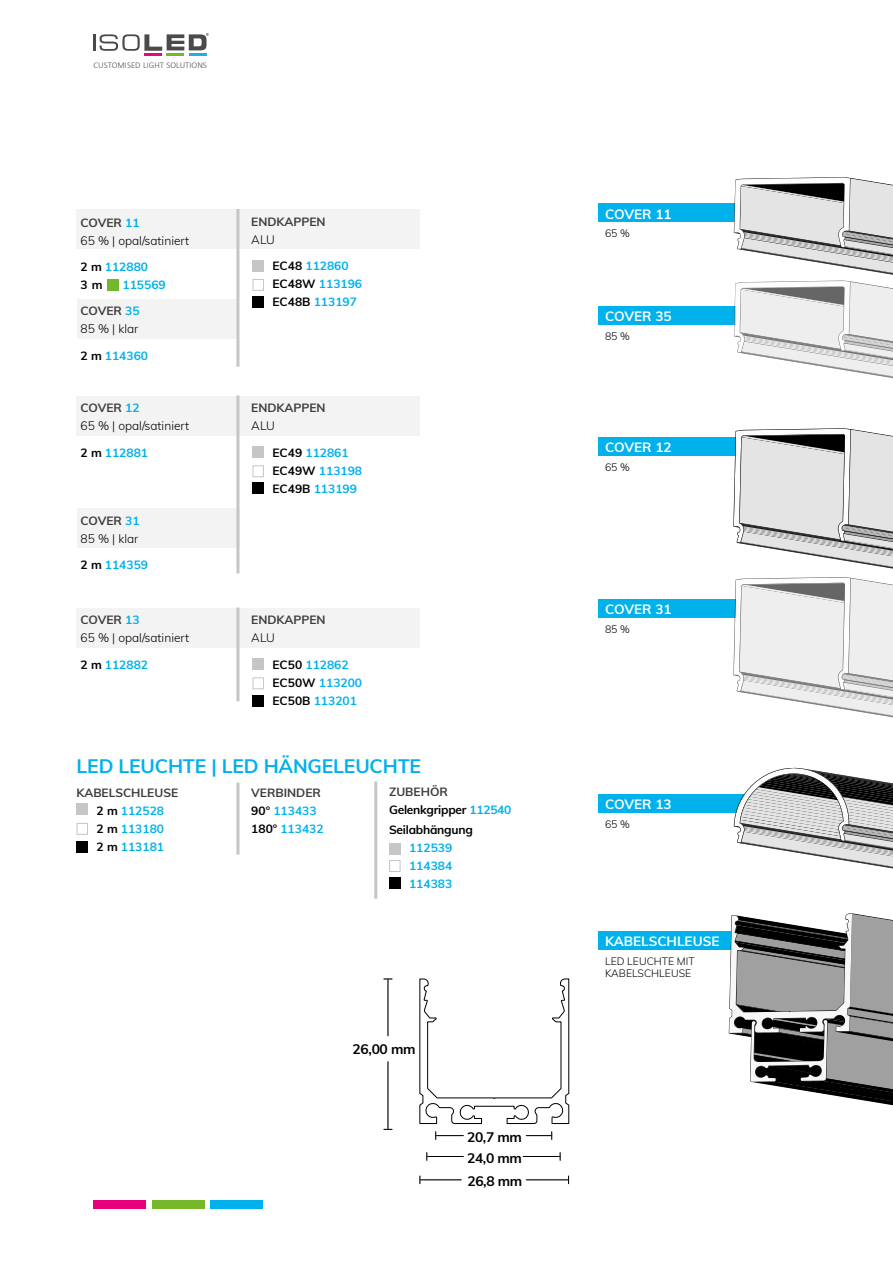
<style>
.page{position:relative;width:893px;height:1263px;background:#fff}
.page>*{position:absolute;margin:0;border:0;box-sizing:border-box;transform-origin:0 0}
.t1{font:700 19.5px "Muli";letter-spacing:-.01em;color:#00b1eb}
.t2{font:700 13.8px/20.9px "Muli";letter-spacing:-.025em;color:#000}
.t3{font:700 13.5px "Muli";color:#fff}
.t4{font:700 12px/18px "Muli";color:#00b1eb}
.t5{font:300 12px/18px "Muli";color:#000}
.t6{font:700 12px/18px "Muli";letter-spacing:-.02em;color:#000}
.t7{font:700 12px "Muli";color:#3c3c3b}
.t8{font:300 10.5px/12.6px "Muli";color:#000}
.t9{font:300 8.85px "Calibri";color:#4a4a49}
.s1{font-weight:700;color:#3c3c3b}
.s2{font-weight:700;color:#00b1eb}
.s3{color:#000}
.s4{color:#3c3c3b}
.s5{color:#00b1eb}
</style>
<div class="page">
<svg style="left:94px;top:33px;width:115px;height:23px"></svg>
<div style="left:94px;top:1200px;width:52px;height:8px;background:#e6007d"></div>
<div style="left:210px;top:1200px;width:53px;height:8px;background:#00b1eb"></div>
<div style="left:152px;top:1200px;width:52px;height:8px;background:#76b82a"></div>
<div style="left:598px;top:437px;width:151px;height:18px;background:#00b1eb"></div>
<div style="left:598px;top:204px;width:151px;height:18px;background:#00b1eb"></div>
<div style="left:598px;top:599px;width:138px;height:18px;background:#00b1eb"></div>
<div style="left:598px;top:307px;width:138px;height:18px;background:#00b1eb"></div>
<div style="left:598px;top:794px;width:166px;height:18px;background:#00b1eb"></div>
<div style="left:598px;top:931px;width:151px;height:18px;background:#00b1eb"></div>
<svg style="left:729px;top:177px;width:164px;height:929px"></svg>
<hr style="left:526px;top:1179px;width:43px;height:1px;background:#000">
<hr style="left:420px;top:1179px;width:41px;height:1px;background:#000">
<svg style="left:435px;top:1132px;width:28px;height:7px"></svg>
<svg style="left:526px;top:1132px;width:26px;height:7px"></svg>
<hr style="left:523px;top:1156px;width:37px;height:1px;background:#000">
<hr style="left:427px;top:1156px;width:36px;height:1px;background:#000">
<hr style="left:387px;top:1062px;width:1px;height:67px;background:#000">
<hr style="left:387px;top:979px;width:1px;height:57px;background:#000">
<svg style="left:419px;top:978px;width:151px;height:146px"></svg>
<div style="left:77px;top:396px;width:343px;height:39px;background:#f3f3f3"></div>
<div style="left:77px;top:608px;width:343px;height:39px;background:#f3f3f3"></div>
<div style="left:77px;top:508px;width:162px;height:40px;background:#f3f3f3"></div>
<hr style="left:236px;top:395px;width:3px;height:178px;background:#c6c6c6">
<hr style="left:236px;top:607px;width:3px;height:94px;background:#c6c6c6">
<hr style="left:236px;top:782px;width:3px;height:73px;background:#c6c6c6">
<div style="left:252px;top:446px;width:12px;height:12px;background:#c6c6c6"></div>
<div style="left:252px;top:658px;width:12px;height:12px;background:#c6c6c6"></div>
<div style="left:252px;top:481px;width:12px;height:12px;background:#000"></div>
<div style="left:252px;top:695px;width:12px;height:11px;background:#000"></div>
<div style="left:252px;top:465px;width:12px;height:12px;border:1px solid #c6c6c6"></div>
<div style="left:252px;top:677px;width:12px;height:12px;border:1px solid #c6c6c6"></div>
<div style="left:77px;top:803px;width:11px;height:11px;background:#c6c6c6"></div>
<div style="left:77px;top:841px;width:11px;height:12px;background:#000"></div>
<div style="left:77px;top:823px;width:11px;height:12px;border:1px solid #c6c6c6"></div>
<hr style="left:374px;top:781px;width:3px;height:118px;background:#c6c6c6">
<div style="left:389px;top:843px;width:12px;height:12px;background:#c6c6c6"></div>
<div style="left:389px;top:877px;width:12px;height:12px;background:#000"></div>
<div style="left:389px;top:860px;width:12px;height:12px;border:1px solid #c6c6c6"></div>
<div style="left:77px;top:210px;width:343px;height:39px;background:#f3f3f3"></div>
<div style="left:77px;top:299px;width:159px;height:39px;background:#f3f3f3"></div>
<hr style="left:236px;top:209px;width:3px;height:158px;background:#c6c6c6">
<div style="left:252px;top:260px;width:12px;height:12px;background:#c6c6c6"></div>
<div style="left:252px;top:296px;width:12px;height:12px;background:#000"></div>
<div style="left:252px;top:279px;width:12px;height:12px;border:1px solid #c6c6c6"></div>
<div style="left:107px;top:279px;width:11px;height:12px;background:#73b72b"></div>
<p class="t9" style="left:94px;top:60px;width:115px">CUSTOMISED LIGHT SOLUTIONS</p>
<p class="t5" style="left:81px;top:213px;width:110px"><span class="s1">COVER</span> <span class="s2">11<br></span>65 % | opal/satiniert</p>
<p class="t4" style="left:81px;top:258px;width:69px"><span class="s3">2 m</span> 112880<br><span class="s3">3 m</span></p>
<p class="t4" style="left:81px;top:272px;width:87px;line-height:25.7px;text-indent:42px">115569<br><span class="s4">COVER</span> 35</p>
<p class="t5" style="left:81px;top:319px;width:59px">85 % | klar</p>
<p class="t4" style="left:81px;top:346px;width:69px"><span class="s3">2 m</span> 114360</p>
<p class="t5" style="left:81px;top:398px;width:110px"><span class="s1">COVER</span> <span class="s2">12<br></span>65 % | opal/satiniert</p>
<p class="t4" style="left:81px;top:444px;width:69px"><span class="s3">2 m</span> 112881</p>
<p class="t5" style="left:81px;top:511px;width:61px"><span class="s1">COVER</span> <span class="s2">31<br></span>85 % | klar</p>
<p class="t4" style="left:81px;top:556px;width:69px"><span class="s3">2 m</span> 114359</p>
<p class="t5" style="left:81px;top:610px;width:110px"><span class="s1">COVER</span> <span class="s2">13<br></span>65 % | opal/satiniert</p>
<p class="t4" style="left:81px;top:656px;width:69px"><span class="s3">2 m</span> 112882</p>
<p class="t7" style="left:251px;top:215px;width:76px">ENDKAPPEN</p>
<p class="t5" style="left:251px;top:230px;width:25px">ALU</p>
<p class="t4" style="left:272px;top:257px;width:91px"><span class="s3">EC48</span> 112860<br><span class="s3">EC48W</span> 113196<br><span class="s3">EC48B</span> 113197</p>
<p class="t7" style="left:251px;top:401px;width:76px">ENDKAPPEN</p>
<p class="t5" style="left:251px;top:416px;width:25px">ALU</p>
<p class="t4" style="left:272px;top:444px;width:91px"><span class="s3">EC49</span> 112861<br><span class="s3">EC49W</span> 113198<br><span class="s3">EC49B</span> 113199</p>
<p class="t7" style="left:251px;top:613px;width:76px">ENDKAPPEN</p>
<p class="t5" style="left:251px;top:628px;width:25px">ALU</p>
<p class="t4" style="left:272px;top:656px;width:91px"><span class="s3">EC50</span> 112862<br><span class="s3">EC50W</span> 113200<br><span class="s3">EC50B</span> 113201</p>
<h1 class="t1" style="left:77px;top:755px;width:346px">LED LEUCHTE | LED HÄNGELEUCHTE</h1>
<p class="t4" style="left:77px;top:783px;width:103px;text-align:center"><span class="s4">KABELSCHLEUSE<br></span><span class="s3">2 m</span> 112528<br><span class="s3">2 m</span> 113180<br><span class="s3">2 m</span> 113181</p>
<p class="t6" style="left:389px;top:782px;width:124px"><span class="s4">ZUBEHÖR<br></span>Gelenkgripper <span class="s5">112540</span></p>
<p class="t4" style="left:251px;top:784px;width:74px"><span class="s4">VERBINDER<br></span><span class="s3">90°</span> 113433<br><span class="s3">180°</span> 113432</p>
<p class="t6" style="left:389px;top:821px;width:85px">Seilabhängung</p>
<p class="t4" style="left:409px;top:839px;width:45px;text-align:justify">112539<br>114384<br>114383</p>
<p class="t2" style="left:353px;top:1040px;width:64px">26,00 mm</p>
<p class="t2" style="left:467px;top:1128px;width:56px">20,7 mm<br>24,0 mm</p>
<p class="t2" style="left:467px;top:1172px;width:56px">26,8 mm</p>
<p class="t3" style="left:605px;top:206px;width:68px">COVER 11</p>
<p class="t8" style="left:605px;top:228px;width:27px">65 %</p>
<p class="t3" style="left:605px;top:309px;width:68px">COVER 35</p>
<p class="t8" style="left:605px;top:331px;width:27px">85 %</p>
<p class="t3" style="left:605px;top:440px;width:68px">COVER 12</p>
<p class="t8" style="left:605px;top:462px;width:27px">65 %</p>
<p class="t3" style="left:605px;top:602px;width:68px">COVER 31</p>
<p class="t8" style="left:605px;top:624px;width:27px">85 %</p>
<p class="t3" style="left:605px;top:797px;width:68px">COVER 13</p>
<p class="t8" style="left:605px;top:819px;width:27px">65 %</p>
<p class="t3" style="left:605px;top:933px;width:116px">KABELSCHLEUSE</p>
<p class="t8" style="left:605px;top:954px;width:91px">LED LEUCHTE MIT<br>KABELSCHLEUSE</p>
</div>
